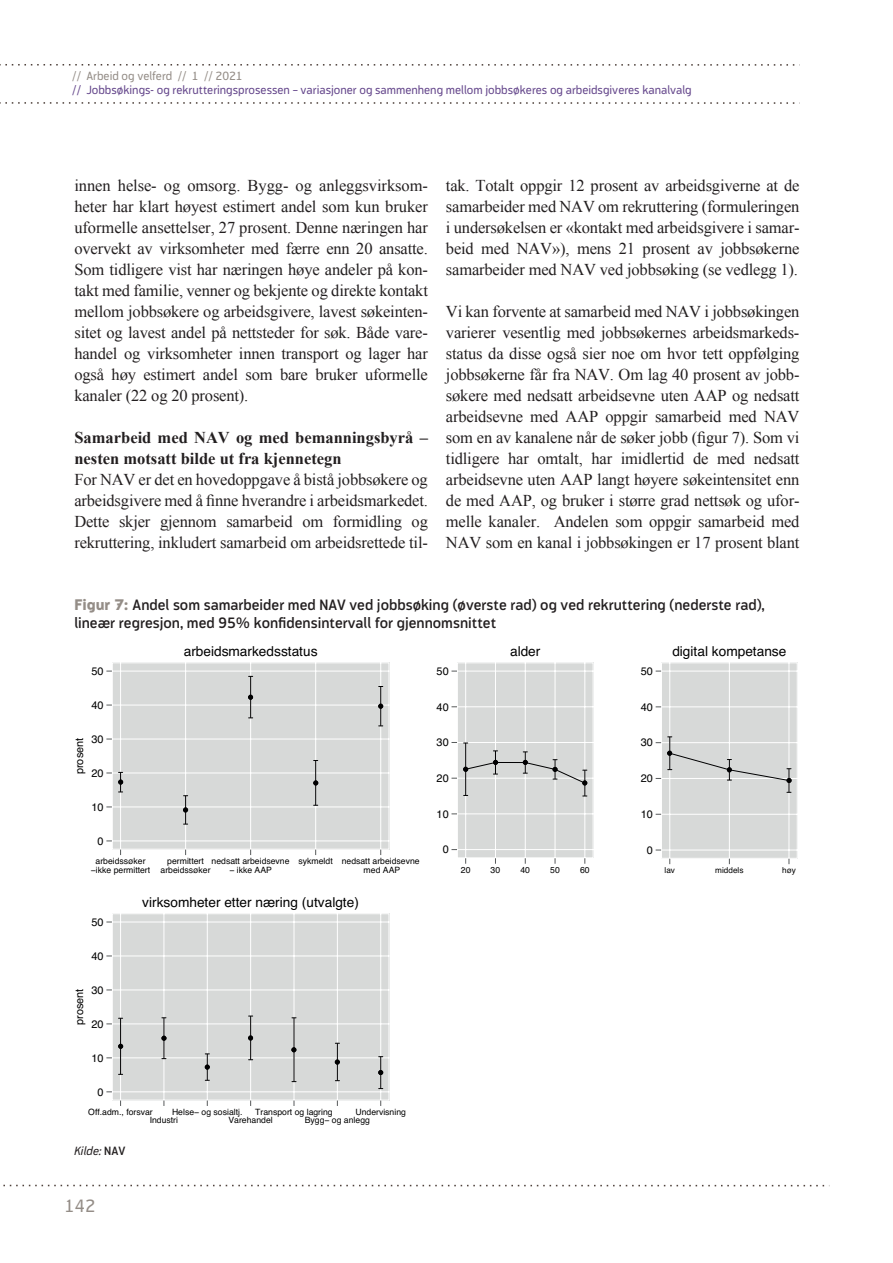
<style>
.page{position:relative;width:893px;height:1263px;background:#fff}
.page>*{position:absolute;margin:0;border:0;box-sizing:border-box;transform-origin:0 0}
.t1{font:18px "Modus";color:#948d87}
.t2{font:16.5px/21px "Times New Roman";letter-spacing:-.01em;color:#231f20;text-align:justify}
.t3{font:700 16.5px/21px "Times New Roman";color:#231f20}
.t4{font:600 15px/18px "Modus";color:#231f20}
.t5{font:13.65px "Helvetica";color:#000001}
.t6{font:12px "Modus";color:#64468b}
.t7{font:12px "Modus";color:#948d87}
.t8{font:italic 12px "Modus";color:#231f20}
.t9{font:10.95px "Helvetica";color:#000001}
.t10{font:8.7px/8.7px "Helvetica";color:#000001}
.t11{font:8.25px "Helvetica";color:#000001}
.s1{font-weight:800;color:#948d87}
.s2{font-weight:600;font-style:normal}
</style>
<div class="page">
<svg style="left:0;top:64px;width:795px;height:2px"></svg>
<svg style="left:0;top:102px;width:795px;height:2px"></svg>
<svg style="left:3px;top:1185px;width:822px;height:1px"></svg>
<svg style="left:111px;top:662px;width:279px;height:188px;background:#d9dbda"></svg>
<hr style="left:250px;top:676px;width:1px;height:42px;background:#000001">
<hr style="left:315px;top:760px;width:1px;height:45px;background:#000001">
<hr style="left:380px;top:686px;width:1px;height:40px;background:#000001">
<svg style="left:118px;top:772px;width:5px;height:20px"></svg>
<svg style="left:183px;top:795px;width:5px;height:30px"></svg>
<svg style="left:248px;top:695px;width:5px;height:5px"></svg>
<svg style="left:313px;top:780px;width:5px;height:5px"></svg>
<svg style="left:378px;top:704px;width:5px;height:5px"></svg>
<svg style="left:451px;top:662px;width:143px;height:202px;background:#d9dbda"></svg>
<svg style="left:656px;top:662px;width:142px;height:202px;background:#d9dbda"></svg>
<svg style="left:111px;top:913px;width:279px;height:188px;background:#d9dbda"></svg>
<hr style="left:120px;top:1018px;width:1px;height:56px;background:#000001">
<hr style="left:164px;top:1018px;width:1px;height:40px;background:#000001">
<hr style="left:250px;top:1016px;width:1px;height:44px;background:#000001">
<hr style="left:294px;top:1018px;width:1px;height:63px;background:#000001">
<hr style="left:337px;top:1043px;width:1px;height:38px;background:#000001">
<hr style="left:380px;top:1057px;width:1px;height:31px;background:#000001">
<svg style="left:118px;top:1044px;width:5px;height:5px"></svg>
<svg style="left:162px;top:1036px;width:4px;height:5px"></svg>
<svg style="left:205px;top:1053px;width:5px;height:28px"></svg>
<svg style="left:248px;top:1035px;width:5px;height:5px"></svg>
<svg style="left:291px;top:1047px;width:5px;height:5px"></svg>
<svg style="left:335px;top:1059px;width:5px;height:5px"></svg>
<svg style="left:378px;top:1070px;width:5px;height:5px"></svg>
<p class="t7" style="left:72px;top:69px;width:172px">// Arbeid og velferd // 1 // 2021</p>
<p class="t6" style="left:72px;top:83px;width:621px">// Jobbsøkings- og rekrutteringsprosessen – variasjoner og sammenheng mellom jobbsøkeres og arbeidsgiveres kanalvalg</p>
<p class="t2" style="left:74px;top:175px;width:355px">innen helse- og omsorg. Bygg- og anleggsvirksom&shy;heter har klart høyest estimert andel som kun bruker uformelle ansettelser, 27 prosent. Denne næringen har overvekt av virksomheter med færre enn 20 ansatte.<br>Som tidligere vist har næringen høye andeler på kon&shy;takt med familie, venner og bekjente og direkte kontakt mellom jobbsøkere og arbeidsgivere, lavest søkeinten&shy;sitet og lavest andel på nettsteder for søk. Både vare&shy;handel og virksomheter innen transport og lager har også høy estimert andel som bare bruker uformelle kanaler (22 og 20 prosent).</p>
<p class="t3" style="left:74px;top:427px;width:355px">Samarbeid med NAV og med bemanningsbyrå – nesten motsatt bilde ut fra kjennetegn</p>
<p class="t2" style="left:74px;top:469px;width:355px">For NAV er det en hovedoppgave å bistå jobbsøkere og arbeidsgivere med å finne hverandre i arbeidsmarkedet.<br>Dette skjer gjennom samarbeid om formidling og rekruttering, inkludert samarbeid om arbeidsrettede til-</p>
<p class="t2" style="left:446px;top:175px;width:355px">tak. Totalt oppgir 12 prosent av arbeidsgiverne at de samarbeider med NAV om rekruttering (formuleringen i undersøkelsen er «kontakt med arbeidsgivere i samar&shy;beid med NAV»), mens 21 prosent av jobbsøkerne samarbeider med NAV ved jobbsøking (se vedlegg 1).</p>
<p class="t2" style="left:446px;top:301px;width:355px">Vi kan forvente at samarbeid med NAV i jobbsøkingen varierer vesentlig med jobbsøkernes arbeidsmarkeds&shy;status da disse også sier noe om hvor tett oppfølging jobbsøkerne får fra NAV. Om lag 40 prosent av jobb&shy;søkere med nedsatt arbeidsevne uten AAP og nedsatt arbeidsevne med AAP oppgir samarbeid med NAV som en av kanalene når de søker jobb (figur 7). Som vi tidligere har omtalt, har imidlertid de med nedsatt arbeidsevne uten AAP langt høyere søkeintensitet enn de med AAP, og bruker i større grad nettsøk og ufor&shy;melle kanaler. Andelen som oppgir samarbeid med NAV som en kanal i jobbsøkingen er 17 prosent blant</p>
<p class="t4" style="left:74px;top:596px;width:692px"><span class="s1">Figur 7:</span> Andel som samarbeider med NAV ved jobbsøking (øverste rad) og ved rekruttering (nederste rad), lineær regresjon, med 95% konfidensintervall for gjennomsnittet</p>
<p class="t9" style="left:92px;top:663px;width:14px">50</p>
<p class="t9" style="left:92px;top:696px;width:14px">40</p>
<p class="t9" style="left:92px;top:730px;width:14px">30</p>
<p class="t9" style="left:71px;top:774px;width:38px;rotate:-90deg">prosent</p>
<p class="t9" style="left:92px;top:764px;width:14px">20</p>
<p class="t9" style="left:92px;top:798px;width:14px">10</p>
<p class="t9" style="left:98px;top:832px;width:8px">0</p>
<p class="t5" style="left:184px;top:641px;width:135px">arbeidsmarkedsstatus</p>
<p class="t10" style="left:91px;top:857px;width:61px;text-align:center">arbeidssøker −ikke permittert</p>
<p class="t10" style="left:161px;top:857px;width:52px;text-align:center">permittert arbeidssøker</p>
<p class="t10" style="left:212px;top:857px;width:79px;text-align:center">nedsatt arbeidsevne − ikke AAP</p>
<p class="t10" style="left:364px;top:857px;width:58px;text-indent:-65px">sykmeldt nedsatt arbeidsevne med AAP</p>
<p class="t9" style="left:92px;top:913px;width:14px">50</p>
<p class="t9" style="left:92px;top:947px;width:14px">40</p>
<p class="t9" style="left:92px;top:981px;width:14px">30</p>
<p class="t9" style="left:71px;top:1025px;width:38px;rotate:-90deg">prosent</p>
<p class="t9" style="left:92px;top:1015px;width:14px">20</p>
<p class="t9" style="left:92px;top:1049px;width:14px">10</p>
<p class="t9" style="left:98px;top:1083px;width:8px">0</p>
<p class="t5" style="left:142px;top:891px;width:218px">virksomheter etter næring (utvalgte)</p>
<p class="t10" style="left:150px;top:1107px;width:30px;text-indent:-61px">Off.adm., forsvar<br>Industri</p>
<p class="t10" style="left:355px;top:1107px;width:52px">Undervisning</p>
<p class="t10" style="left:228px;top:1107px;width:46px;text-indent:-56px">Helse− og sosialtj.<br>Varehandel</p>
<p class="t10" style="left:305px;top:1107px;width:67px;text-indent:-50px">Transport og lagring<br>Bygg− og anlegg</p>
<p class="t8" style="left:74px;top:1144px;width:52px">Kilde: <span class="s2">NAV</span></p>
<p class="t1" style="left:65px;top:1195px;width:32px">142</p>
<p class="t9" style="left:437px;top:663px;width:14px">50</p>
<p class="t9" style="left:437px;top:698px;width:14px">40</p>
<p class="t9" style="left:437px;top:734px;width:14px">30</p>
<p class="t9" style="left:437px;top:770px;width:14px">20</p>
<p class="t9" style="left:437px;top:805px;width:14px">10</p>
<p class="t9" style="left:443px;top:841px;width:8px">0</p>
<p class="t5" style="left:510px;top:641px;width:32px">alder</p>
<p class="t10" style="left:461px;top:865px;width:11px">20</p>
<p class="t10" style="left:491px;top:865px;width:11px">30</p>
<p class="t10" style="left:520px;top:865px;width:11px">40</p>
<p class="t10" style="left:550px;top:865px;width:11px">50</p>
<p class="t10" style="left:580px;top:865px;width:11px">60</p>
<p class="t9" style="left:641px;top:663px;width:14px">50</p>
<p class="t9" style="left:641px;top:698px;width:14px">40</p>
<p class="t9" style="left:641px;top:734px;width:14px">30</p>
<p class="t9" style="left:641px;top:770px;width:14px">20</p>
<p class="t9" style="left:641px;top:806px;width:14px">10</p>
<p class="t9" style="left:647px;top:841px;width:8px">0</p>
<p class="t5" style="left:672px;top:641px;width:116px">digital kompetanse</p>
<p class="t11" style="left:664px;top:863px;width:12px">lav</p>
<p class="t11" style="left:715px;top:863px;width:30px">middels</p>
<p class="t11" style="left:782px;top:863px;width:15px">høy</p>
</div>
